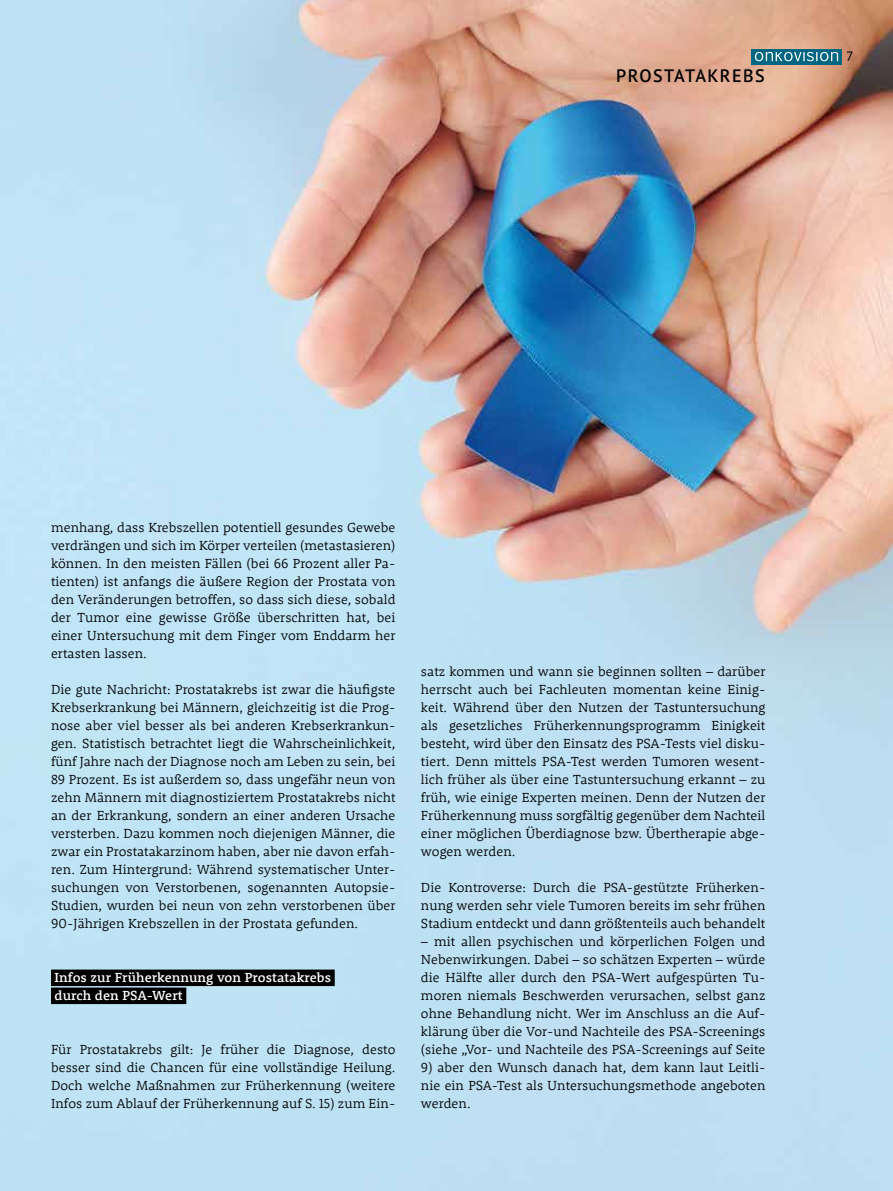
<style>
.page{position:relative;width:893px;height:1191px;background:#fff}
.page>*{position:absolute;margin:0;border:0;box-sizing:border-box;transform-origin:0 0}
.t1{font:600 18px "PT Sans Pro";letter-spacing:.08em;color:#000}
.t2{font:300 13.5px/18px "Rooney";letter-spacing:.005em;color:#000;text-align:justify}
.t3{font:500 13.5px/18px "Rooney";letter-spacing:.005em;color:#fff}
.t4{font:13.5px "PT Sans Pro";color:#000}
</style>
<div class="page">
<img style="left:0;top:0;width:893px;height:1191px">
<div style="left:51px;top:969px;width:284px;height:17px;background:#000"></div>
<div style="left:51px;top:987px;width:135px;height:17px;background:#000"></div>
<div style="left:751px;top:49px;width:91px;height:15px;background:#006681"></div>
<svg style="left:755px;top:52px;width:83px;height:9px"></svg>
<h1 class="t1" style="left:616px;top:64px;width:150px">PROSTATAKREBS</h1>
<p class="t4" style="left:846px;top:48px;width:9px">7</p>
<p class="t2" style="left:51px;top:518px;width:346px">menhang, dass Krebszellen potentiell gesundes Gewebe verdrängen und sich im Körper verteilen (metastasieren) können. In den meisten Fällen (bei 66 Prozent aller Pa&shy;tienten) ist anfangs die äußere Region der Prostata von den Veränderungen betroffen, so dass sich diese, sobald der Tumor eine gewisse Größe überschritten hat, bei einer Untersuchung mit dem Finger vom Enddarm her ertasten lassen.</p>
<p class="t2" style="left:51px;top:680px;width:346px">Die gute Nachricht: Prostatakrebs ist zwar die häufigste Krebserkrankung bei Männern, gleichzeitig ist die Prog&shy;nose aber viel besser als bei anderen Krebserkrankun&shy;gen. Statistisch betrachtet liegt die Wahrscheinlichkeit, fünf Jahre nach der Diagnose noch am Leben zu sein, bei 89 Prozent. Es ist außerdem so, dass ungefähr neun von zehn Männern mit diagnostiziertem Prostatakrebs nicht an der Erkrankung, sondern an einer anderen Ursache versterben. Dazu kommen noch diejenigen Männer, die zwar ein Prostatakarzinom haben, aber nie davon erfah&shy;ren. Zum Hintergrund: Während systematischer Unter&shy;suchungen von Verstorbenen, sogenannten Autopsie-Studien, wurden bei neun von zehn verstorbenen über 90-Jährigen Krebszellen in der Prostata gefunden.</p>
<p class="t3" style="left:55px;top:968px;width:278px">Infos zur Früherkennung von Prostatakrebs durch den PSA-Wert</p>
<p class="t2" style="left:51px;top:1040px;width:346px">Für Prostatakrebs gilt: Je früher die Diagnose, desto besser sind die Chancen für eine vollständige Heilung.<br>Doch welche Maßnahmen zur Früherkennung (weitere Infos zum Ablauf der Früherkennung auf S. 15) zum Ein-</p>
<p class="t2" style="left:421px;top:662px;width:346px">satz kommen und wann sie beginnen sollten – darüber herrscht auch bei Fachleuten momentan keine Einig&shy;keit. Während über den Nutzen der Tastuntersuchung als gesetzliches Früherkennungsprogramm Einigkeit besteht, wird über den Einsatz des PSA-Tests viel disku&shy;tiert. Denn mittels PSA-Test werden Tumoren wesent&shy;lich früher als über eine Tastuntersuchung erkannt – zu früh, wie einige Experten meinen. Denn der Nutzen der Früherkennung muss sorgfältig gegenüber dem Nachteil einer möglichen Überdiagnose bzw. Übertherapie abge&shy;wogen werden.</p>
<p class="t2" style="left:421px;top:878px;width:346px">Die Kontroverse: Durch die PSA-gestützte Früherken&shy;nung werden sehr viele Tumoren bereits im sehr frühen Stadium entdeckt und dann größtenteils auch behandelt</p>
<p class="t2" style="left:421px;top:932px;width:346px">– mit allen psychischen und körperlichen Folgen und Nebenwirkungen. Dabei – so schätzen Experten – würde die Hälfte aller durch den PSA-Wert aufgespürten Tu&shy;moren niemals Beschwerden verursachen, selbst ganz ohne Behandlung nicht. Wer im Anschluss an die Auf&shy;klärung über die Vor-und Nachteile des PSA-Screenings (siehe „Vor- und Nachteile des PSA-Screenings auf Seite</p>
<p class="t2" style="left:421px;top:1058px;width:346px">9) aber den Wunsch danach hat, dem kann laut Leitli&shy;nie ein PSA-Test als Untersuchungsmethode angeboten werden.</p>
</div>
